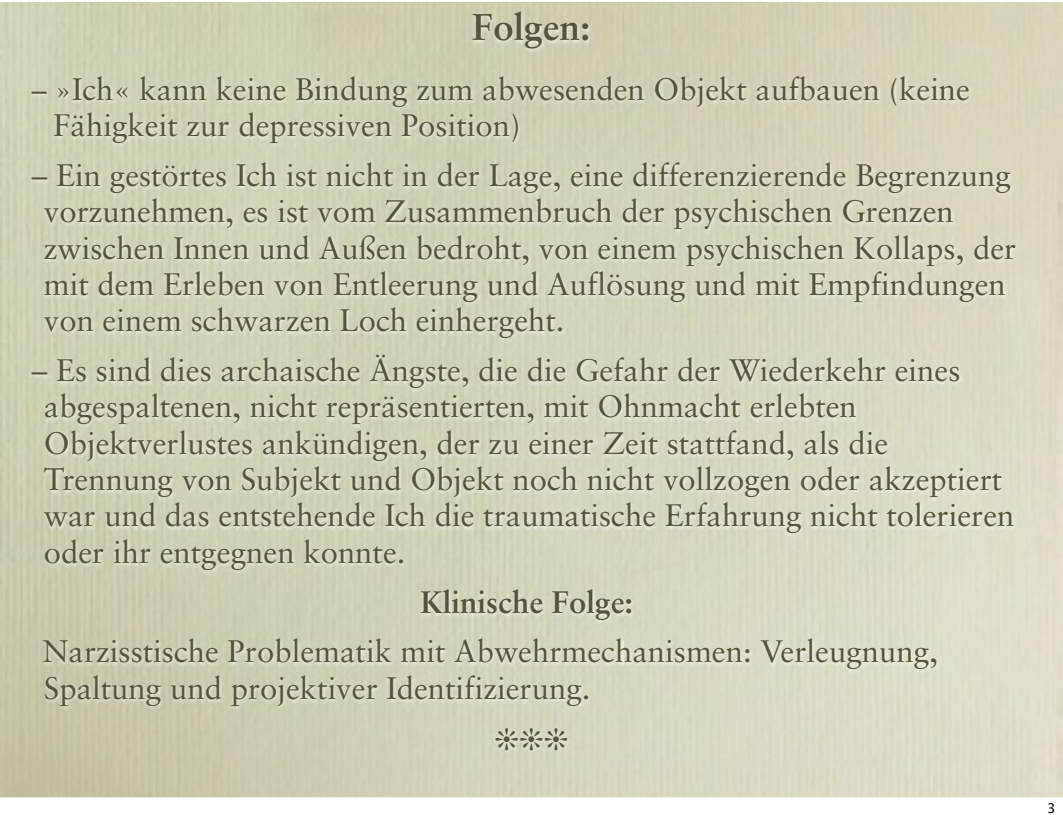
<style>
.page{position:relative;width:1063px;height:815px;background:#fff}
.page>*{position:absolute;margin:0;border:0;box-sizing:border-box;transform-origin:0 0}
.t1{font:700 37.25px "Sabon";color:#55533a}
.t2{font:31.25px/36.2px "Sabon";color:#55533a}
.t3{font:700 31.25px "Sabon";color:#55533a}
.t4{font:13.5px "Lucida Grande";color:#000}
.s1{font-size:30px}
</style>
<div class="page">
<img style="left:24px;top:9px;width:1028px;height:749px">
<svg style="left:496px;top:727px;width:71px;height:23px;background:#dbdbc6"></svg>
<p class="t1" style="left:472px;top:4px;width:120px">Folgen:</p>
<p class="t2" style="left:53px;top:70px;width:918px;text-indent:-21px"><span class="s1">– »</span>Ich« kann keine Bindung zum abwesenden Objekt aufbauen (keine<br>Fähigkeit zur depressiven Position)</p>
<p class="t2" style="left:44px;top:157px;width:974px;text-indent:-12px">– Ein gestörtes Ich ist nicht in der Lage, eine differenzierende Begrenzung vorzunehmen, es ist vom Zusammenbruch der psychischen Grenzen zwischen Innen und Außen bedroht, von einem psychischen Kollaps, der mit dem Erleben von Entleerung und Auflösung und mit Empfindungen von einem schwarzen Loch einhergeht.</p>
<p class="t2" style="left:44px;top:352px;width:972px;text-indent:-12px">– Es sind dies archaische Ängste, die die Gefahr der Wiederkehr eines abgespaltenen, nicht repräsentierten, mit Ohnmacht erlebten Objektverlustes ankündigen, der zu einer Zeit stattfand, als die Trennung von Subjekt und Objekt noch nicht vollzogen oder akzeptiert war und das entstehende Ich die traumatische Erfahrung nicht tolerieren oder ihr entgegnen konnte.</p>
<p class="t3" style="left:420px;top:582px;width:214px">Klinische Folge:</p>
<p class="t2" style="left:43px;top:633px;width:897px">Narzisstische Problematik mit Abwehrmechanismen: Verleugnung,<br>Spaltung und projektiver Identifizierung.</p>
<p class="t4" style="left:1047px;top:800px;width:10px">3</p>
</div>
